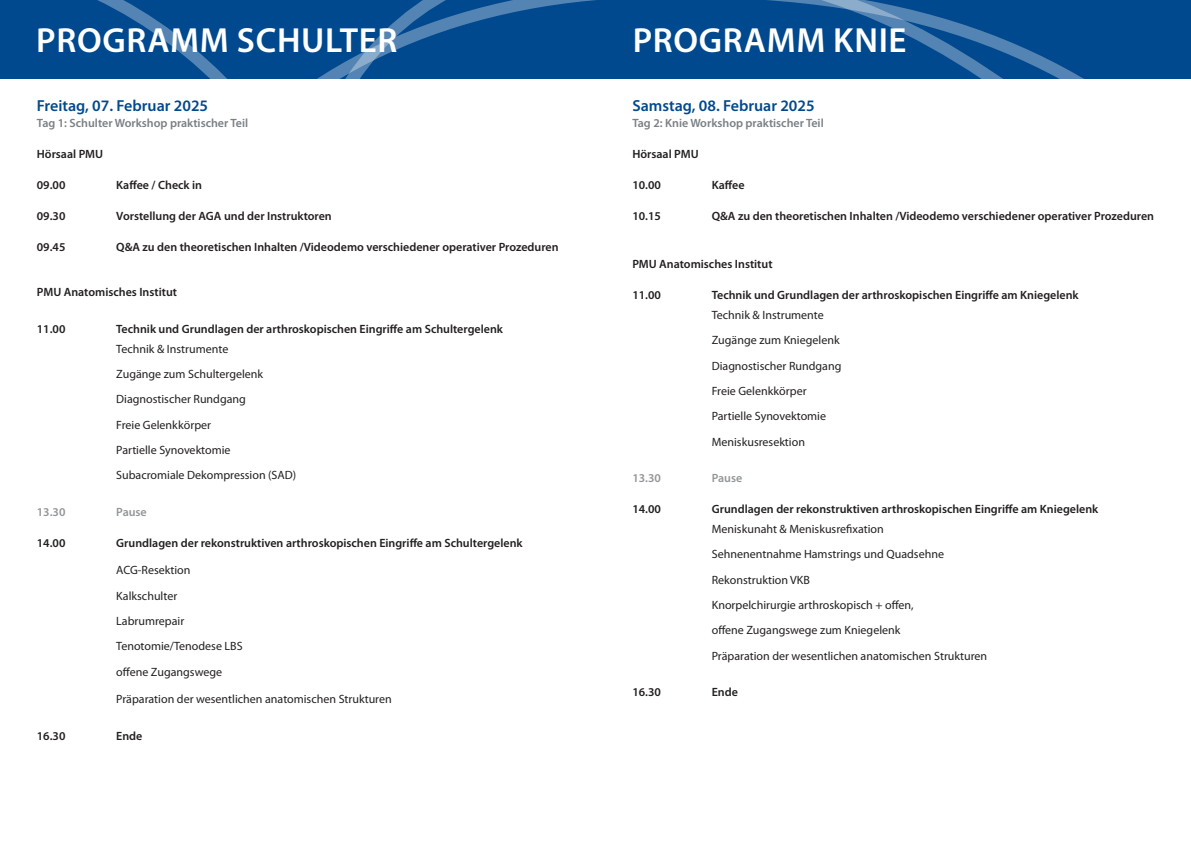
<style>
.page{position:relative;width:1191px;height:842px;background:#fff}
.page>*{position:absolute;margin:0;border:0;box-sizing:border-box;transform-origin:0 0}
.Kopf{font:600 35px "Myriad Pro";letter-spacing:.02em;color:#fff}
.Programminhalte{font:600 16px "Myriad Pro";color:#01498e}
.Absatzformat_2{font:12px "Myriad Pro";color:#231f20}
.Absatzformat_1{font:600 12px "Myriad Pro";color:#231f20}
.Absatzformat_2-2{font:600 12px "Myriad Pro";color:#231f20}
.Programminhalte-2{font:600 12px "Myriad Pro";color:#797f84}
.Absatzformat_1-2{font:600 12px "Myriad Pro";color:#939598}
</style>
<div class="page">
<div style="left:0;top:0;width:64px;height:79px;background:#01498e"></div>
<div style="left:1107px;top:0;width:84px;height:79px;background:#01498e"></div>
<svg style="left:64px;top:0;width:1043px;height:79px;background:#0b5092"></svg>
<p class="Kopf" style="left:36px;top:18px;width:363px">PROGRAMM SCHULTER</p>
<p class="Kopf" style="left:632px;top:18px;width:275px">PROGRAMM KNIE</p>
<p class="Programminhalte" style="left:37px;top:96px;width:173px">Freitag, 07. Februar 2025</p>
<p class="Programminhalte-2" style="left:37px;top:116px;width:213px">Tag 1: Schulter Workshop praktischer Teil</p>
<p class="Absatzformat_1" style="left:37px;top:147px;width:68px">Hörsaal PMU</p>
<p class="Absatzformat_1" style="left:37px;top:178px;width:30px">09.00</p>
<p class="Absatzformat_1" style="left:116px;top:178px;width:87px">Kaffee / Check in</p>
<p class="Absatzformat_1" style="left:37px;top:209px;width:30px">09.30</p>
<p class="Absatzformat_1" style="left:116px;top:209px;width:217px">Vorstellung der AGA und der Instruktoren</p>
<p class="Absatzformat_1" style="left:37px;top:240px;width:30px">09.45</p>
<p class="Absatzformat_1" style="left:116px;top:240px;width:444px">Q&amp;A zu den theoretischen Inhalten /Videodemo verschiedener operativer Prozeduren</p>
<p class="Absatzformat_2-2" style="left:37px;top:285px;width:142px">PMU Anatomisches Institut</p>
<p class="Absatzformat_1" style="left:37px;top:321px;width:30px">11.00</p>
<p class="Absatzformat_1" style="left:116px;top:321px;width:388px">Technik und Grundlagen der arthroskopischen Eingriffe am Schultergelenk</p>
<p class="Absatzformat_2" style="left:116px;top:341px;width:114px">Technik &amp; Instrumente</p>
<p class="Absatzformat_2" style="left:116px;top:367px;width:148px">Zugänge zum Schultergelenk</p>
<p class="Absatzformat_2" style="left:116px;top:392px;width:131px">Diagnostischer Rundgang</p>
<p class="Absatzformat_2" style="left:116px;top:417px;width:96px">Freie Gelenkkörper</p>
<p class="Absatzformat_2" style="left:116px;top:443px;width:116px">Partielle Synovektomie</p>
<p class="Absatzformat_2" style="left:116px;top:468px;width:181px">Subacromiale Dekompression (SAD)</p>
<p class="Absatzformat_1-2" style="left:37px;top:504px;width:30px">13.30</p>
<p class="Absatzformat_1-2" style="left:116px;top:504px;width:32px">Pause</p>
<p class="Absatzformat_2-2" style="left:37px;top:535px;width:30px">14.00</p>
<p class="Absatzformat_2-2" style="left:116px;top:535px;width:408px">Grundlagen der rekonstruktiven arthroskopischen Eingriffe am Schultergelenk</p>
<p class="Absatzformat_2" style="left:116px;top:563px;width:76px">ACG-Resektion</p>
<p class="Absatzformat_2" style="left:116px;top:588px;width:63px">Kalkschulter</p>
<p class="Absatzformat_2" style="left:116px;top:614px;width:69px">Labrumrepair</p>
<p class="Absatzformat_2" style="left:116px;top:639px;width:128px">Tenotomie/Tenodese LBS</p>
<p class="Absatzformat_2" style="left:116px;top:664px;width:107px">offene Zugangswege</p>
<p class="Absatzformat_2" style="left:116px;top:692px;width:277px">Präparation der wesentlichen anatomischen Strukturen</p>
<p class="Absatzformat_1" style="left:37px;top:728px;width:30px">16.30</p>
<p class="Absatzformat_1" style="left:116px;top:728px;width:28px">Ende</p>
<p class="Programminhalte" style="left:632px;top:96px;width:184px">Samstag, 08. Februar 2025</p>
<p class="Programminhalte-2" style="left:632px;top:116px;width:193px">Tag 2: Knie Workshop praktischer Teil</p>
<p class="Absatzformat_1" style="left:632px;top:147px;width:68px">Hörsaal PMU</p>
<p class="Absatzformat_1" style="left:632px;top:178px;width:30px">10.00</p>
<p class="Absatzformat_1" style="left:711px;top:178px;width:34px">Kaffee</p>
<p class="Absatzformat_1" style="left:632px;top:209px;width:30px">10.15</p>
<p class="Absatzformat_1" style="left:711px;top:209px;width:444px">Q&amp;A zu den theoretischen Inhalten /Videodemo verschiedener operativer Prozeduren</p>
<p class="Absatzformat_1" style="left:632px;top:257px;width:142px">PMU Anatomisches Institut</p>
<p class="Absatzformat_1" style="left:632px;top:288px;width:30px">11.00</p>
<p class="Absatzformat_1" style="left:711px;top:288px;width:368px">Technik und Grundlagen der arthroskopischen Eingriffe am Kniegelenk</p>
<p class="Absatzformat_2" style="left:711px;top:308px;width:114px">Technik &amp; Instrumente</p>
<p class="Absatzformat_2" style="left:711px;top:333px;width:129px">Zugänge zum Kniegelenk</p>
<p class="Absatzformat_2" style="left:711px;top:358px;width:131px">Diagnostischer Rundgang</p>
<p class="Absatzformat_2" style="left:711px;top:384px;width:96px">Freie Gelenkkörper</p>
<p class="Absatzformat_2" style="left:711px;top:409px;width:116px">Partielle Synovektomie</p>
<p class="Absatzformat_2" style="left:711px;top:434px;width:95px">Meniskusresektion</p>
<p class="Absatzformat_1-2" style="left:632px;top:471px;width:30px">13.30</p>
<p class="Absatzformat_1-2" style="left:711px;top:471px;width:32px">Pause</p>
<p class="Absatzformat_1" style="left:632px;top:502px;width:30px">14.00</p>
<p class="Absatzformat_1" style="left:711px;top:502px;width:388px">Grundlagen der rekonstruktiven arthroskopischen Eingriffe am Kniegelenk</p>
<p class="Absatzformat_2" style="left:711px;top:522px;width:174px">Meniskunaht &amp; Meniskusrefixation</p>
<p class="Absatzformat_2" style="left:711px;top:547px;width:234px">Sehnenentnahme Hamstrings und Quadsehne</p>
<p class="Absatzformat_2" style="left:711px;top:572px;width:100px">Rekonstruktion VKB</p>
<p class="Absatzformat_2" style="left:711px;top:598px;width:203px">Knorpelchirurgie arthroskopisch + offen,</p>
<p class="Absatzformat_2" style="left:711px;top:623px;width:190px">offene Zugangswege zum Kniegelenk</p>
<p class="Absatzformat_2" style="left:711px;top:648px;width:277px">Präparation der wesentlichen anatomischen Strukturen</p>
<p class="Absatzformat_1" style="left:632px;top:685px;width:30px">16.30</p>
<p class="Absatzformat_1" style="left:711px;top:685px;width:28px">Ende</p>
</div>
